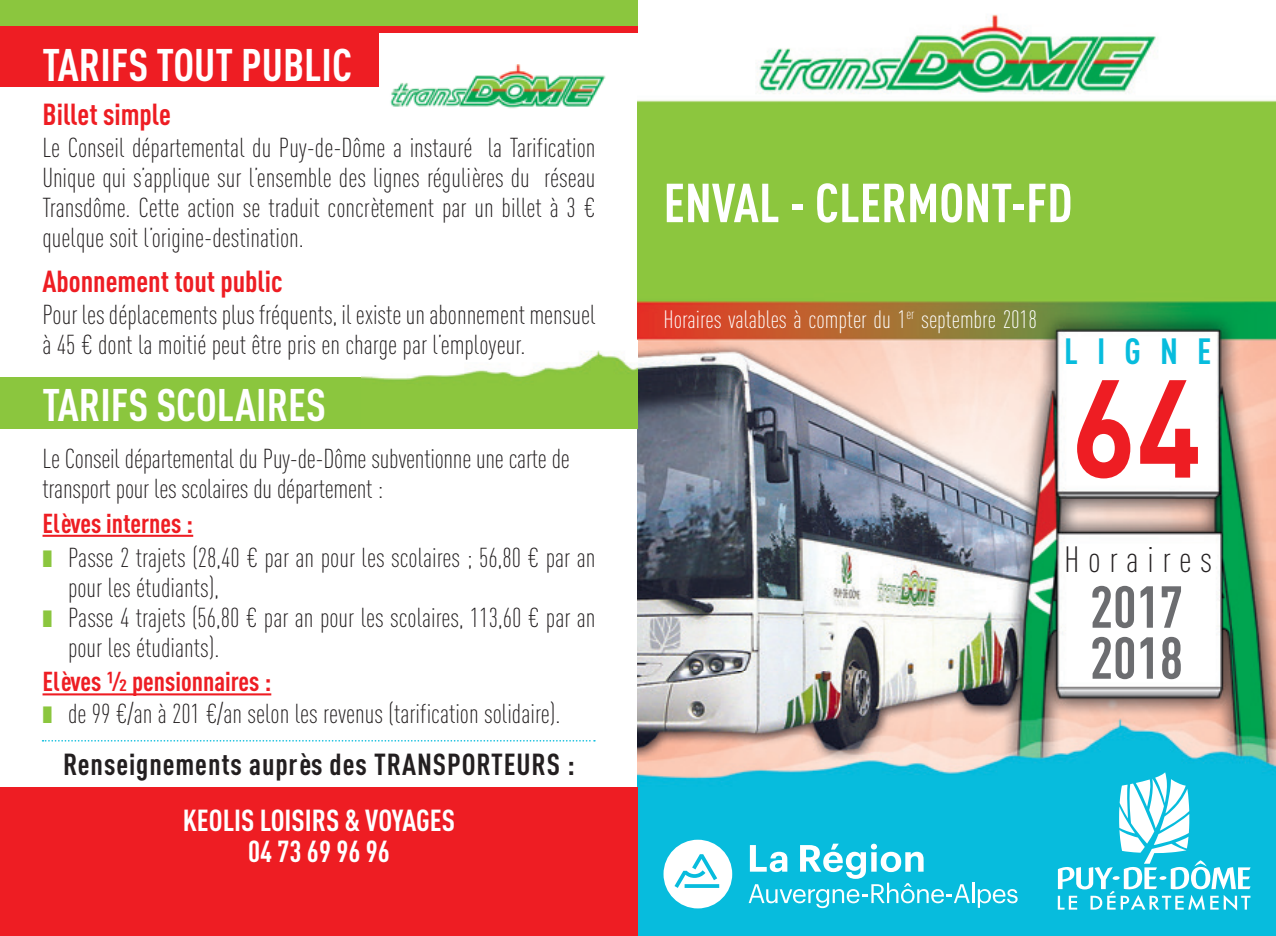
<style>
.page{position:relative;width:1276px;height:936px;background:#fff}
.page>*{position:absolute;margin:0;border:0;box-sizing:border-box;transform-origin:0 0}
.t1{font:700 136.8px "DIN";color:#ee1d23;scale:.88 1}
.t2{font:700 58.2px/51px "DIN Cond";color:#6c6d70}
.t3{font:700 54px "DIN Cond";color:#fff}
.t4{font:700 45px "DIN Cond";color:#fff}
.t5{font:300 36px "DIN Cond";letter-spacing:.23em;color:#231f20;scale:1.04 1}
.t6{font:700 36px "DIN Cond";letter-spacing:.53em;color:#07bcdd}
.t7{font:700 30px "DIN Cond";letter-spacing:.03em;color:#231f20}
.t8{font:700 30px "DIN Cond";color:#ee1d23}
.t9{font:700 30px/31.5px "DIN Cond";color:#fff;text-align:center}
.t10{font:300 27px/30px "DIN Cond";color:#231f20}
.t11{font:300 24.6px "DIN Cond";color:#fff}
.s1{font-weight:700;color:#ee1d23}
.s2{color:#8bc63e}
</style>
<div class="page">
<img style="left:638px;top:14px;width:638px;height:921px">
<svg style="left:1057px;top:772px;width:193px;height:138px"></svg>
<svg style="left:748px;top:843px;width:221px;height:65px"></svg>
<hr style="left:972px;top:882px;width:2px;height:21px;background:#fff">
<svg style="left:978px;top:889px;width:39px;height:18px"></svg>
<svg style="left:663px;top:839px;width:69px;height:69px"></svg>
<div style="left:0;top:17px;width:378px;height:70px;background:#ee1d23"></div>
<div style="left:0;top:19px;width:638px;height:13px;background:#ee1d23"></div>
<div style="left:0;top:787px;width:638px;height:148px;background:#ee1d23"></div>
<div style="left:0;top:0;width:638px;height:26px;background:#8bc63e"></div>
<svg style="left:43px;top:740px;width:552px;height:1px"></svg>
<div style="left:0;top:377px;width:361px;height:51px;background:#8bc63e"></div>
<img style="left:361px;top:350px;width:277px;height:78px">
<hr style="left:43px;top:534px;width:150px;height:3px;background:#ee1d23">
<hr style="left:43px;top:693px;width:228px;height:2px;background:#ee1d23">
<img style="left:390px;top:65px;width:216px;height:44px">
<h3 class="t4" style="left:43px;top:37px;width:311px">TARIFS TOUT PUBLIC</h3>
<p class="t8" style="left:43px;top:96px;width:130px">Billet simple</p>
<p class="t10" style="left:43px;top:133px;width:554px;text-align:justify">Le Conseil départemental du Puy-de-Dôme a instauré la Tarification Unique qui s’applique sur l’ensemble des lignes régulières du réseau Transdôme. Cette action se traduit concrètement par un billet à 3 € quelque soit l’origine-destination.</p>
<p class="t8" style="left:43px;top:263px;width:242px">Abonnement tout public</p>
<p class="t10" style="left:43px;top:299px;width:554px">Pour les déplacements plus fréquents, il existe un abonnement mensuel à 45 € dont la moitié peut être pris en charge par l’employeur.</p>
<h3 class="t4" style="left:43px;top:378px;width:285px">TARIFS SCOLAIRES</h3>
<p class="t10" style="left:43px;top:444px;width:529px">Le Conseil départemental du Puy-de-Dôme subventionne une carte de transport pour les scolaires du département :</p>
<p class="t10" style="left:43px;top:506px;width:554px;line-height:34.2px"><span class="s1">Elèves internes :<br></span><span class="s2">❚</span> Passe 2 trajets (28,40 € par an pour les scolaires ; 56,80 € par an</p>
<p class="t10" style="left:68px;top:572px;width:152px">pour les étudiants),</p>
<p class="t10" style="left:43px;top:602px;width:554px"><span class="s2">❚</span> Passe 4 trajets (56,80 € par an pour les scolaires, 113,60 € par an</p>
<p class="t10" style="left:68px;top:632px;width:153px">pour les étudiants).</p>
<p class="t10" style="left:43px;top:666px;width:519px;line-height:31.2px"><span class="s1">Elèves ½ pensionnaires :<br></span><span class="s2">❚</span> de 99 €/an à 201 €/an selon les revenus (tarification solidaire).</p>
<p class="t7" style="left:63px;top:746px;width:513px">Renseignements auprès des TRANSPORTEURS :</p>
<p class="t9" style="left:183px;top:803px;width:274px">KEOLIS LOISIRS &amp; VOYAGES<br>04 73 69 96 96</p>
<p class="t3" style="left:663px;top:170px;width:410px">ENVAL - CLERMONT-FD</p>
<p class="t11" style="left:663px;top:305px;width:375px">Horaires valables à compter du 1<sup>er</sup> septembre 2018</p>
<h3 class="t6" style="left:1064px;top:329px;width:149px">LIGNE</h3>
<p class="t1" style="left:1071px;top:338px;width:150px">64</p>
<h3 class="t5" style="left:1064px;top:539px;width:144px">Horaires</h3>
<h2 class="t2" style="left:1089px;top:579px;width:95px">2017<br>2018</h2>
</div>
